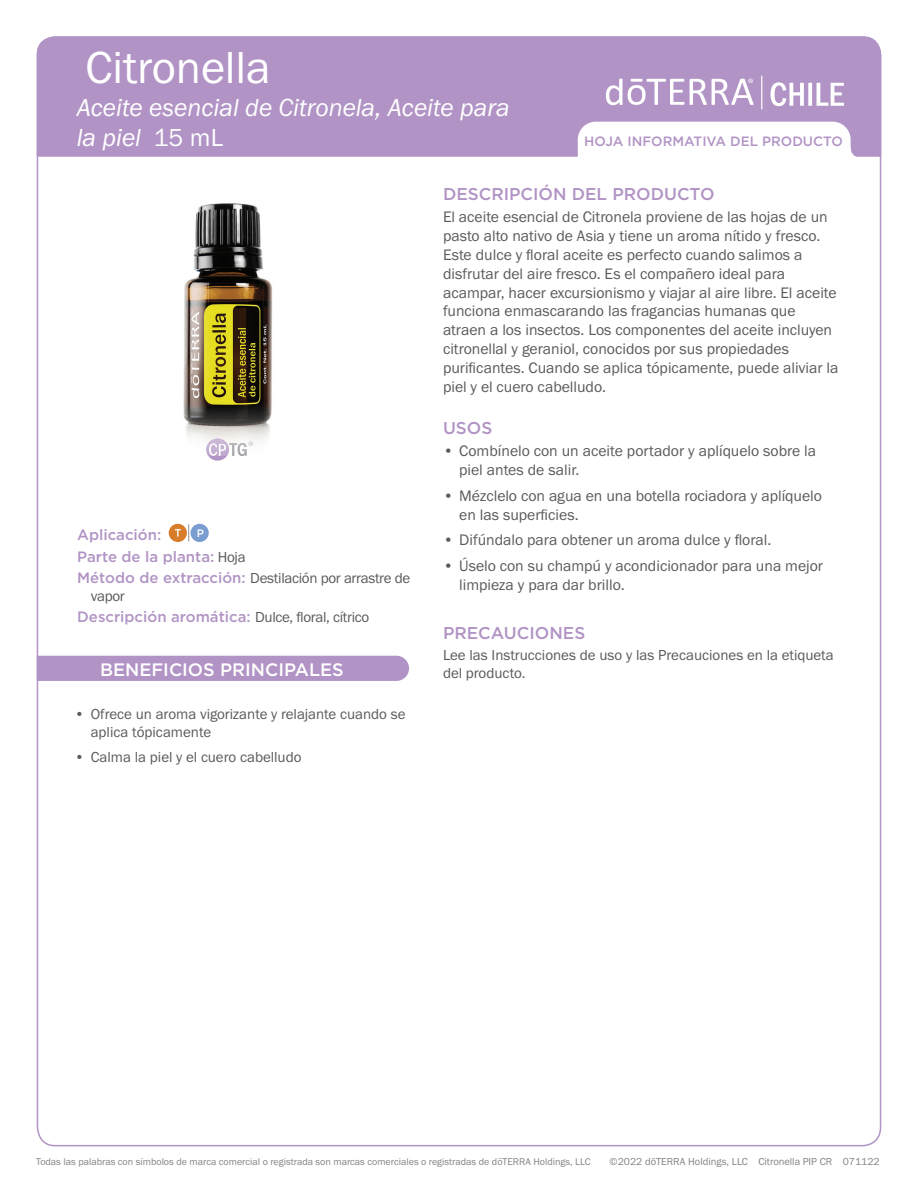
<style>
.page{position:relative;width:918px;height:1188px;background:#fff}
.page>*{position:absolute;margin:0;border:0;box-sizing:border-box;transform-origin:0 0}
.t1{font:46.5px "Franklin Gothic URW Boo";color:#fff}
.t2{font:25.5px/30px "Franklin Gothic URW Boo Ita";color:#fff}
.t3{font:500 18px "Gotham";color:#fff}
.t4{font:500 17.1px "Gotham";color:#b194c5}
.t5{font:15.75px/18.9px "Franklin Gothic URW Boo";color:#5a5a5d}
.t6{font:15px/18px "Franklin Gothic URW Boo";color:#5a5a5d}
.t7{font:500 15px/21.5px "Gotham";color:#b194c5}
.t8{font:15px/18px "Franklin Gothic URW Boo";letter-spacing:-.02em;color:#5a5a5d}
.t9{font:500 13.5px "Gotham";color:#b194c5}
.t10{font:500 10.8px "Gotham";color:#fff}
.t11{font:10.5px "Franklin Gothic URW Boo";color:#808285}
.t12{font:10.05px "Franklin Gothic URW Boo";color:#808285}
.s1{font-family:"Franklin Gothic URW Boo"}
.s2{font-family:"Franklin Gothic URW Boo";font-weight:400;color:#5a5a5d}
.s3{font-family:"Gotham";font-weight:500;color:#b194c5}
</style>
<div class="page">
<div style="left:37px;top:36px;width:844px;height:121px;background:#b194c5"></div>
<svg style="left:578px;top:122px;width:283px;height:35px"></svg>
<div style="left:37px;top:656px;width:372px;height:25px;background:#b194c5"></div>
<img style="left:183px;top:203px;width:90px;height:238px">
<svg style="left:206px;top:438px;width:47px;height:23px"></svg>
<svg style="left:771px;top:82px;width:73px;height:24px"></svg>
<hr style="left:761px;top:76px;width:1px;height:34px;background:#fff">
<svg style="left:690px;top:79px;width:64px;height:26px"></svg>
<svg style="left:628px;top:79px;width:56px;height:26px"></svg>
<svg style="left:606px;top:79px;width:16px;height:26px"></svg>
<svg style="left:188px;top:524px;width:1px;height:17px"></svg>
<div style="left:169px;top:524px;width:18px;height:18px;background:#d77c29;border-radius:50%"></div>
<svg style="left:175px;top:529px;width:6px;height:8px"></svg>
<div style="left:191px;top:524px;width:18px;height:18px;background:#799cd1;border-radius:50%"></div>
<h1 class="t1" style="left:85px;top:39px;width:187px">Citronella</h1>
<h2 class="t2" style="left:77px;top:92px;width:435px">Aceite esencial de Citronela, Aceite para la piel <span class="s1">15 mL</span></h2>
<p class="t9" style="left:584px;top:132px;width:260px">HOJA INFORMATIVA DEL PRODUCTO</p>
<p class="t7" style="left:77px;top:524px;width:170px">Aplicación:<br>Parte de la planta: <span class="s2">Hoja</span></p>
<p class="t8" style="left:91px;top:569px;width:321px;text-indent:-14px"><span class="s3">Método de extracción:</span> Destilación por arrastre de vapor</p>
<p class="t7" style="left:77px;top:606px;width:294px">Descripción aromática: <span class="s2">Dulce, floral, cítrico</span></p>
<p class="t3" style="left:100px;top:657px;width:245px">BENEFICIOS PRINCIPALES</p>
<p class="t6" style="left:91px;top:705px;width:316px;text-indent:-16px">• Ofrece un aroma vigorizante y relajante cuando se aplica tópicamente</p>
<p class="t6" style="left:75px;top:748px;width:229px">• Calma la piel y el cuero cabelludo</p>
<p class="t10" style="left:197px;top:526px;width:9px">P</p>
<p class="t4" style="left:443px;top:182px;width:273px">DESCRIPCIÓN DEL PRODUCTO</p>
<p class="t5" style="left:443px;top:207px;width:397px">El aceite esencial de Citronela proviene de las hojas de un pasto alto nativo de Asia y tiene un aroma nítido y fresco.<br>Este dulce y floral aceite es perfecto cuando salimos a disfrutar del aire fresco. Es el compañero ideal para acampar, hacer excursionismo y viajar al aire libre. El aceite funciona enmascarando las fragancias humanas que atraen a los insectos. Los componentes del aceite incluyen citronellal y geraniol, conocidos por sus propiedades purificantes. Cuando se aplica tópicamente, puede aliviar la piel y el cuero cabelludo.</p>
<p class="t4" style="left:443px;top:417px;width:51px">USOS</p>
<p class="t5" style="left:459px;top:441px;width:358px;text-indent:-16px">• Combínelo con un aceite portador y aplíquelo sobre la piel antes de salir.</p>
<p class="t5" style="left:459px;top:486px;width:364px;text-indent:-16px">• Mézclelo con agua en una botella rociadora y aplíquelo en las superficies.</p>
<p class="t5" style="left:443px;top:530px;width:330px">• Difúndalo para obtener un aroma dulce y floral.</p>
<p class="t5" style="left:459px;top:556px;width:365px;text-indent:-16px">• Úselo con su champú y acondicionador para una mejor limpieza y para dar brillo.</p>
<p class="t4" style="left:443px;top:621px;width:144px">PRECAUCIONES</p>
<p class="t6" style="left:443px;top:646px;width:392px">Lee las Instrucciones de uso y las Precauciones en la etiqueta del producto.</p>
<p class="t12" style="left:36px;top:1155px;width:556px">Todas las palabras con símbolos de marca comercial o registrada son marcas comerciales o registradas de dōTERRA Holdings, LLC</p>
<p class="t11" style="left:610px;top:1155px;width:272px">©2022 dōTERRA Holdings, LLC Citronella PIP CR 071122</p>
</div>
